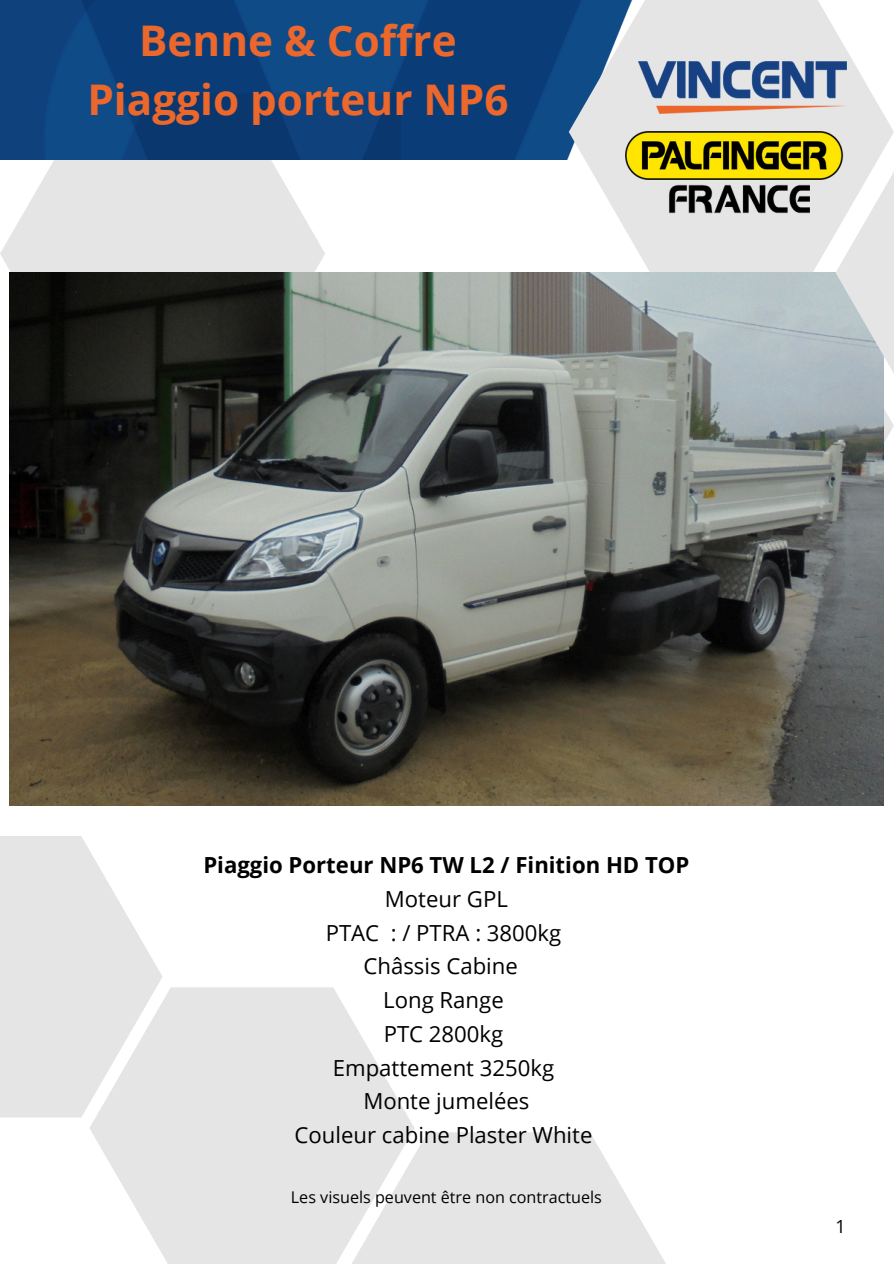
<style>
.page{position:relative;width:894px;height:1264px;background:#fff}
.page>*{position:absolute;margin:0;border:0;box-sizing:border-box;transform-origin:0 0}
.t1{font:700 42.3px/58.5px "Open Sans";color:#ec672c;text-align:center}
.t2{font:22.2px/33.8px "Open Sans";color:#010100;text-align:center}
.t3{font:700 22.2px "Open Sans";color:#000}
.t4{font:18px "Open Sans";color:#010100}
.t5{font:16.2px "Open Sans";color:#010100}
</style>
<div class="page">
<svg style="left:0;top:160px;width:325px;height:113px;background:#e7e7e7"></svg>
<img style="left:0;top:0;width:568px;height:160px">
<svg style="left:90px;top:987px;width:324px;height:276px;fill:#e5e5e5"></svg>
<svg style="left:0;top:836px;width:162px;height:281px;fill:#e5e5e5"></svg>
<svg style="left:346px;top:1132px;width:319px;height:131px;fill:#e5e5e5"></svg>
<svg style="left:568px;top:0;width:325px;height:273px;fill:#e5e5e5"></svg>
<img style="left:9px;top:273px;width:874px;height:532px">
<svg style="left:835px;top:132px;width:58px;height:281px;fill:#e5e5e5"></svg>
<img style="left:638px;top:61px;width:208px;height:52px">
<img style="left:625px;top:132px;width:221px;height:47px">
<img style="left:662px;top:176px;width:146px;height:45px">
<h1 class="t1" style="left:87px;top:10px;width:422px">Benne &amp; Coffre<br>Piaggio porteur NP6</h1>
<p class="t3" style="left:203px;top:849px;width:487px">Piaggio Porteur NP6 TW L2 / Finition HD TOP</p>
<p class="t2" style="left:294px;top:881px;width:299px">Moteur GPL<br>PTAC : / PTRA : 3800kg<br>Châssis Cabine<br>Long Range<br>PTC 2800kg<br>Empattement 3250kg<br>Monte jumelées<br>Couleur cabine Plaster White</p>
<p class="t5" style="left:291px;top:1185px;width:312px">Les visuels peuvent être non contractuels</p>
<p class="t4" style="left:835px;top:1213px;width:12px">1</p>
</div>
